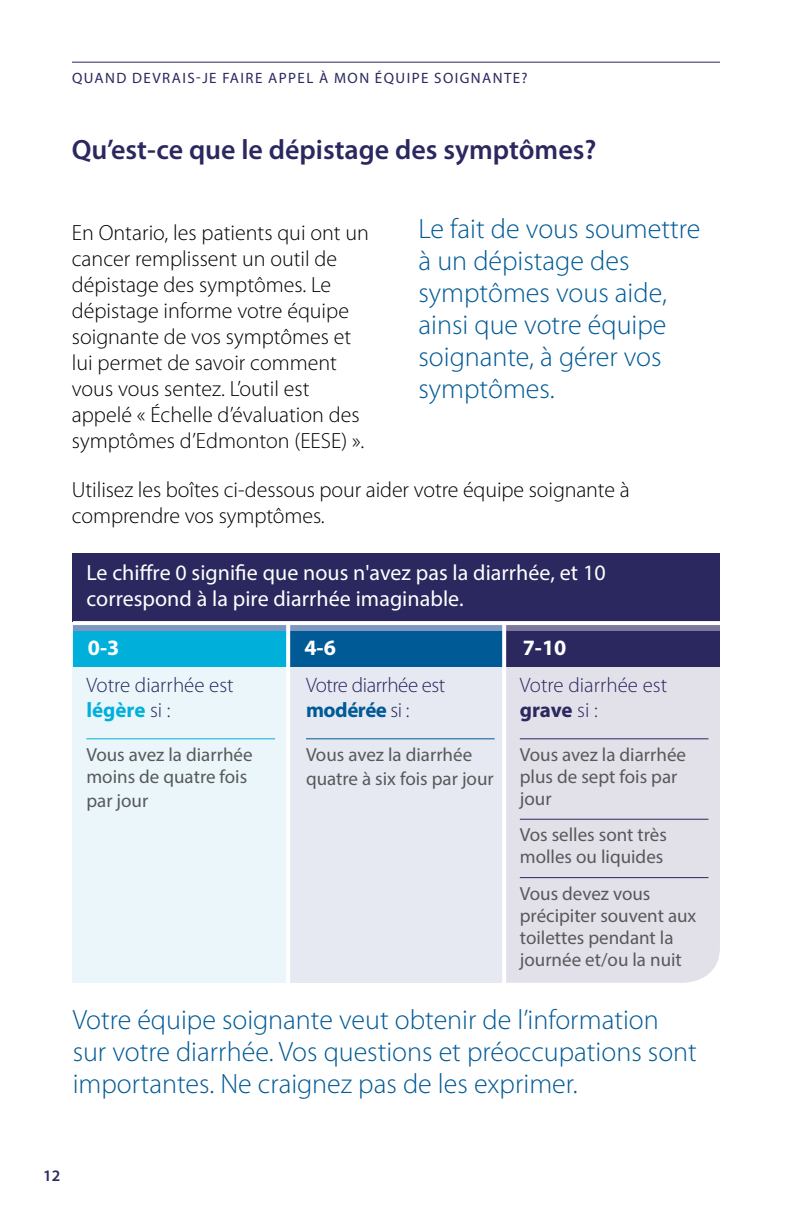
<style>
.page{position:relative;width:792px;height:1224px;background:#fff}
.page>*{position:absolute;margin:0;border:0;box-sizing:border-box;transform-origin:0 0}
.t1{font:300 28px/32px "Myriad Pro";color:#005a96}
.t2{font:600 28px "Myriad Pro";color:#2a285f}
.t3{font:300 22px/26px "Myriad Pro";color:#000}
.t4{font:22px/26px "Myriad Pro";letter-spacing:.005em;color:#fff}
.t5{font:700 22px "Myriad Pro";color:#fff}
.t6{font:300 21px/25px "Myriad Pro";color:#2a285f}
.t7{font:300 21px/25px "Myriad Pro";letter-spacing:-.02em;color:#2a285f}
.t8{font:19px/22px "Myriad Pro";color:#58595b}
.t9{font:600 16px "Myriad Pro";color:#2a285f}
.t10{font:15px "Myriad Pro";letter-spacing:.095em;color:#2a285f}
.s1{font-weight:700;color:#00b0da}
.s2{font-weight:700}
.s3{font-weight:700;color:#005a96}
</style>
<div class="page">
<div style="left:506px;top:667px;width:214px;height:316px;background:#e2e1ea"></div>
<div style="left:288px;top:623px;width:216px;height:360px;background:#e6e9f2"></div>
<div style="left:72px;top:623px;width:216px;height:360px;background:#eaf6fa"></div>
<hr style="left:86px;top:738px;width:189px;height:1px;background:#00b0da">
<hr style="left:306px;top:738px;width:189px;height:1px;background:#005a96">
<hr style="left:520px;top:738px;width:188px;height:1px;background:#2a285f">
<hr style="left:520px;top:819px;width:188px;height:1px;background:#2a285f">
<hr style="left:520px;top:877px;width:188px;height:1px;background:#2a285f">
<div style="left:73px;top:627px;width:216px;height:40px;background:#00b0da"></div>
<div style="left:288px;top:627px;width:216px;height:40px;background:#005a96"></div>
<div style="left:504px;top:627px;width:216px;height:40px;background:#2a285f"></div>
<div style="left:504px;top:625px;width:216px;height:6px;background:#7b779d"></div>
<div style="left:288px;top:625px;width:216px;height:6px;background:#7d97c0"></div>
<div style="left:73px;top:625px;width:216px;height:6px;background:#7d97c0"></div>
<hr style="left:286px;top:621px;width:4px;height:372px;background:#fff">
<hr style="left:502px;top:621px;width:4px;height:372px;background:#fff">
<div style="left:73px;top:553px;width:647px;height:69px;background:#2a285f"></div>
<svg style="left:73px;top:621px;width:647px;height:4px;fill:#fff"></svg>
<hr style="left:72px;top:62px;width:648px;height:1px;background:#2a285f">
<p class="t10" style="left:72px;top:69px;width:457px">QUAND DEVRAIS-JE FAIRE APPEL À MON ÉQUIPE SOIGNANTE?</p>
<h2 class="t2" style="left:72px;top:134px;width:526px">Qu’est-ce que le dépistage des symptômes?</h2>
<p class="t3" style="left:72px;top:220px;width:299px">En Ontario, les patients qui ont un cancer remplissent un outil de dépistage des symptômes. Le dépistage informe votre équipe soignante de vos symptômes et lui permet de savoir comment vous vous sentez. L’outil est appelé « Échelle d’évaluation des symptômes d’Edmonton (EESE) ».</p>
<p class="t1" style="left:418px;top:214px;width:283px">Le fait de vous soumettre à un dépistage des symptômes vous aide, ainsi que votre équipe soignante, à gérer vos symptômes.</p>
<p class="t3" style="left:72px;top:477px;width:559px">Utilisez les boîtes ci-dessous pour aider votre équipe soignante à comprendre vos symptômes.</p>
<h3 class="t4" style="left:86px;top:560px;width:521px">Le chiffre 0 signifie que nous n'avez pas la diarrhée, et 10 correspond à la pire diarrhée imaginable.</h3>
<p class="t5" style="left:88px;top:634px;width:33px">0-3</p>
<p class="t6" style="left:86px;top:673px;width:149px">Votre diarrhée est <span class="s1">légère</span> si :</p>
<p class="t8" style="left:86px;top:743px;width:168px">Vous avez la diarrhée moins de quatre fois</p>
<p class="t8" style="left:86px;top:789px;width:63px">par jour</p>
<p class="t5" style="left:523px;top:634px;width:45px">7-10</p>
<p class="t6" style="left:520px;top:673px;width:149px">Votre diarrhée est <span class="s2">grave</span> si :</p>
<p class="t8" style="left:520px;top:743px;width:168px">Vous avez la diarrhée plus de sept fois par jour</p>
<p class="t8" style="left:520px;top:824px;width:149px">Vos selles sont très molles ou liquides</p>
<p class="t8" style="left:520px;top:882px;width:178px">Vous devez vous précipiter souvent aux toilettes pendant la journée et/ou la nuit</p>
<h4 class="t1" style="left:73px;top:1004px;width:626px">Votre équipe soignante veut obtenir de l’information sur votre diarrhée. Vos questions et préoccupations sont importantes. Ne craignez pas de les exprimer.</h4>
<p class="t5" style="left:304px;top:634px;width:33px">4-6</p>
<p class="t7" style="left:306px;top:673px;width:141px">Votre diarrhée est <span class="s3">modérée</span> si :</p>
<p class="t8" style="left:306px;top:742px;width:189px;line-height:24px">Vous avez la diarrhée quatre à six fois par jour</p>
<p class="t9" style="left:43px;top:1167px;width:19px">12</p>
</div>
